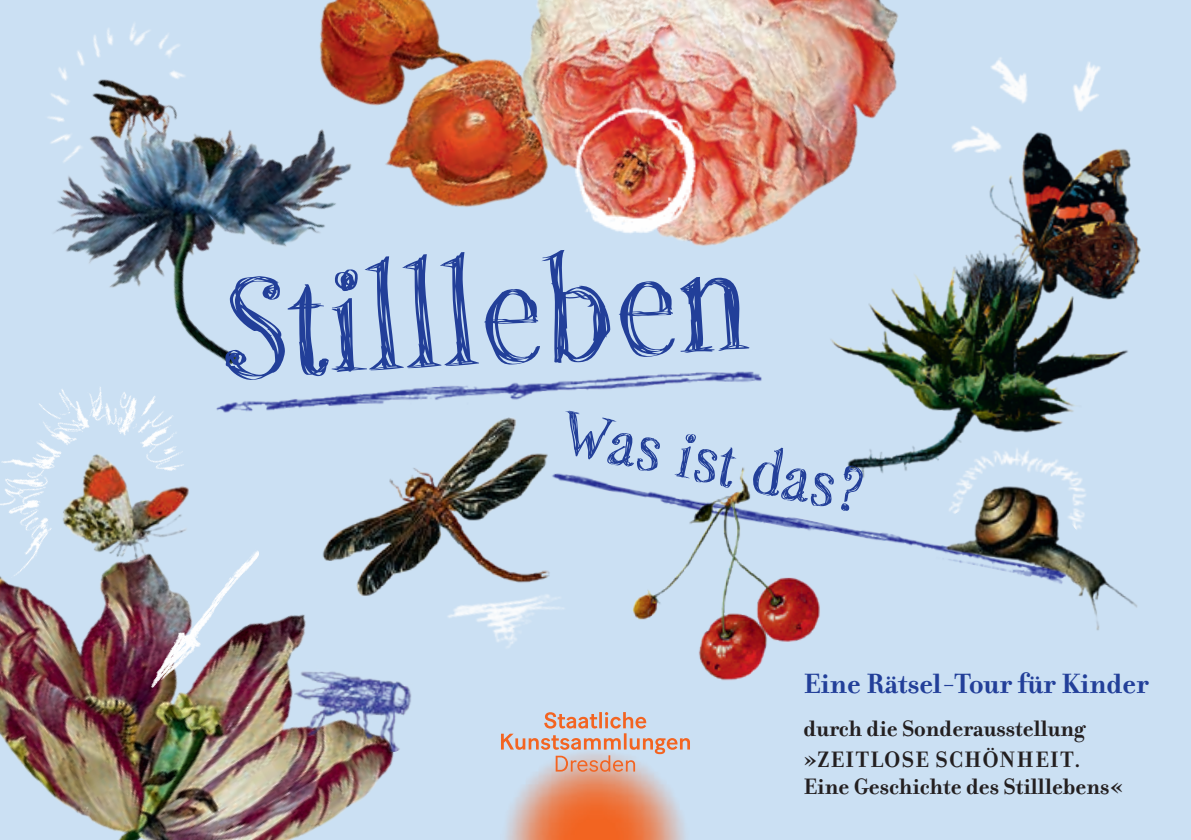
<style>
.page{position:relative;width:1191px;height:840px;background:#fff}
.page>*{position:absolute;margin:0;border:0;box-sizing:border-box;transform-origin:0 0}
.t1{font:155.8px "P22 Stanyan";color:#223f99}
.t2{font:68px "P22 Stanyan";color:#223f99}
.t3{font:700 30px "Filosofia OT";color:#223f99}
.t4{font:700 24px/31px "Filosofia OT";color:#231f20}
</style>
<div class="page">
<div style="left:0;top:0;width:1191px;height:839px;background:#cbe0f3"></div>
<img style="left:416px;top:0;width:40px;height:207px">
<img style="left:830px;top:148px;width:311px;height:303px">
<img style="left:994px;top:57px;width:71px;height:141px">
<img style="left:1033px;top:57px;width:68px;height:79px">
<img style="left:932px;top:424px;width:176px;height:27px">
<img style="left:54px;top:0;width:362px;height:313px">
<img style="left:505px;top:771px;width:180px;height:68px">
<svg style="left:501px;top:712px;width:189px;height:59px"></svg>
<img style="left:177px;top:296px;width:585px;height:112px">
<img style="left:569px;top:451px;width:499px;height:98px">
<img style="left:47px;top:0;width:154px;height:169px">
<img style="left:456px;top:0;width:538px;height:322px">
<img style="left:535px;top:72px;width:206px;height:203px">
<img style="left:929px;top:470px;width:208px;height:161px">
<img style="left:311px;top:404px;width:258px;height:155px">
<img style="left:483px;top:559px;width:81px;height:89px">
<img style="left:0;top:408px;width:483px;height:431px">
<img style="left:129px;top:541px;width:157px;height:174px">
<img style="left:0;top:336px;width:215px;height:292px">
<img style="left:624px;top:465px;width:209px;height:216px">
<img style="left:292px;top:664px;width:123px;height:88px">
<h1 class="t1" style="left:222px;top:233px;width:523px;rotate:-3deg">Stillleben</h1>
<h2 class="t2" style="left:571px;top:392px;width:303px;rotate:11deg">Was ist das?</h2>
<p class="t3" style="left:803px;top:665px;width:346px">Eine Rätsel-Tour für Kinder</p>
<p class="t4" style="left:803px;top:712px;width:283px">durch die Sonderausstellung »ZEITLOSE SCHÖNHEIT.</p>
<p class="t4" style="left:803px;top:770px;width:321px">Eine Geschichte des Stilllebens«</p>
</div>
